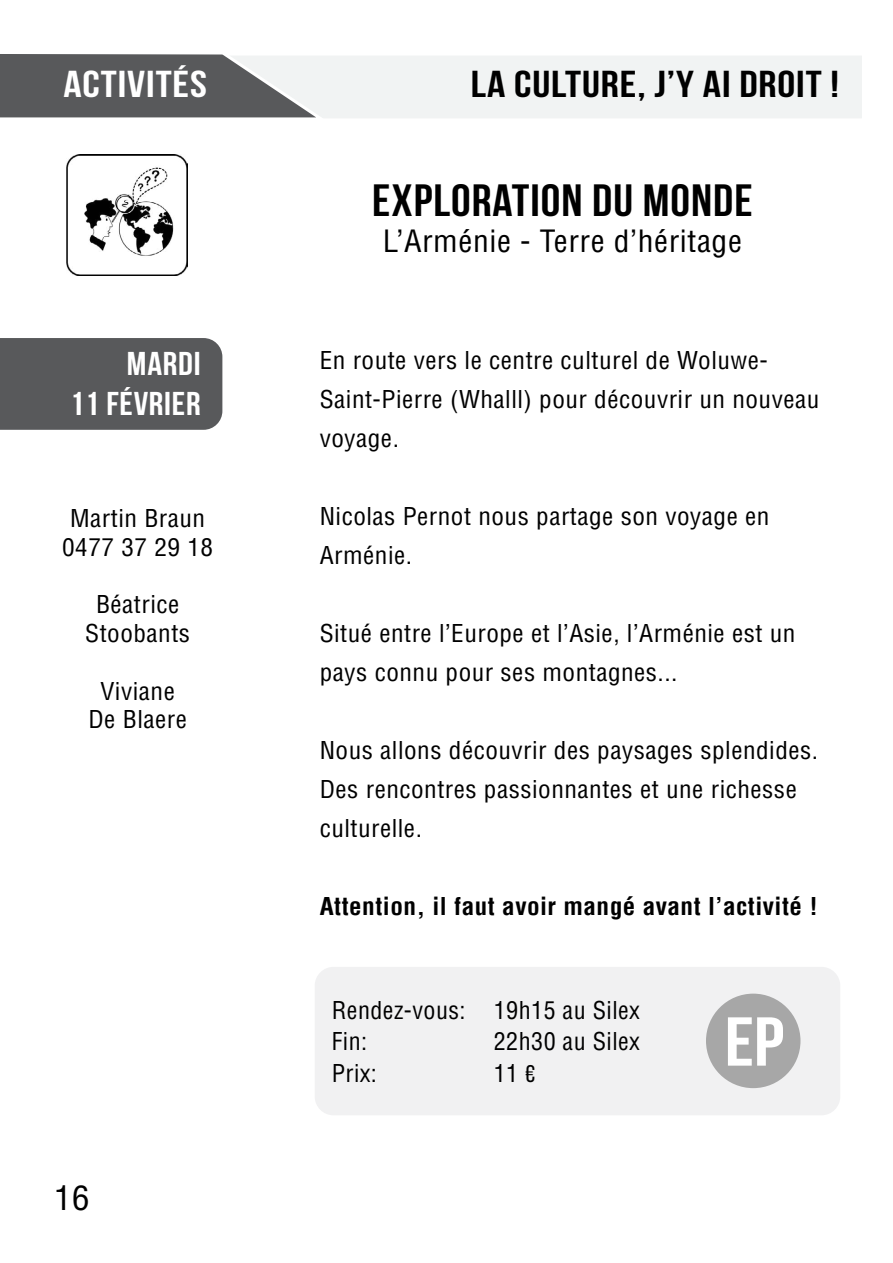
<style>
.page{position:relative;width:893px;height:1263px;background:#fff}
.page>*{position:absolute;margin:0;border:0;box-sizing:border-box;transform-origin:0 0}
.t1{font:69px "Bebas Neue";color:#fff;scale:1.15 1}
.t2{font:700 45px "Bebas Neue";letter-spacing:.02em;color:#000;scale:1.1 1}
.t3{font:37.5px "Bebas Neue";letter-spacing:.02em;color:#000;scale:1.2 1}
.t4{font:37.5px "Bebas Neue";letter-spacing:.02em;color:#fff;scale:1.2 1}
.t5{font:33px/39.6px "Bebas Neue";letter-spacing:.02em;color:#fff;text-align:right;scale:1.1 1}
.t6{font:condensed 33px "Helvetica";color:#000;scale:1.05 1}
.t7{font:condensed 30px "Helvetica";letter-spacing:.02em;color:#000;scale:1.05 1}
.t8{font:condensed 24px/39px "Helvetica";letter-spacing:.02em;color:#000;scale:1.05 1}
.t9{font:condensed 24px/31.5px "Helvetica";letter-spacing:.02em;color:#000}
.t10{font:700 condensed 24px "Helvetica";letter-spacing:.02em;color:#000;scale:1.05 1}
.s1{font-family:"Bebas Neue Pro";font-stretch:normal}
</style>
<div class="page">
<div style="left:0;top:338px;width:222px;height:92px;background:#58595b"></div>
<div style="left:211px;top:52px;width:654px;height:69px;background:#f1f3f3;border:3px solid #fff"></div>
<svg style="left:0;top:52px;width:331px;height:69px"></svg>
<img style="left:66px;top:154px;width:121px;height:121px">
<div style="left:315px;top:967px;width:525px;height:148px;background:#f1f1f2;border-radius:19px"></div>
<div style="left:706px;top:994px;width:94px;height:94px;background:#a7a7a7;border-radius:50%"></div>
<h3 class="t4" style="left:63px;top:63px;width:121px">ACTIVITÉS</h3>
<h3 class="t5" style="left:70px;top:343px;width:120px">MARDI<br>11 FÉVRIER</h3>
<p class="t8" style="left:62px;top:503px;width:145px;line-height:28.8px;text-align:center">Martin Braun<br>0477 37 29 18</p>
<p class="t8" style="left:85px;top:590px;width:101px;line-height:28.8px;text-align:center">Béatrice<br>Stoobants</p>
<p class="t8" style="left:88px;top:676px;width:95px;line-height:28.8px;text-align:center">Viviane<br>De Blaere</p>
<h3 class="t6" style="left:54px;top:1177px;width:35px">16</h3>
<h3 class="t3" style="left:471px;top:63px;width:308px">LA CULTURE, J’Y AI DROIT !</h3>
<h2 class="t2" style="left:372px;top:176px;width:347px">EXPLORATION DU MONDE</h2>
<p class="t7" style="left:383px;top:223px;width:343px">L’Arménie - Terre d’héritage</p>
<p class="t8" style="left:320px;top:341px;width:477px">En route vers le centre culturel de Woluwe-<br>Saint-Pierre (Whalll) pour découvrir un nouveau voyage.</p>
<p class="t8" style="left:320px;top:497px;width:430px">Nicolas Pernot nous partage son voyage en<br>Arménie.</p>
<p class="t8" style="left:320px;top:614px;width:455px">Situé entre l’Europe et l’Asie, l’Arménie est un pays connu pour ses montagnes...</p>
<p class="t8" style="left:320px;top:731px;width:476px">Nous allons découvrir des paysages splendides.<br>Des rencontres passionnantes et une richesse culturelle.</p>
<p class="t10" style="left:320px;top:890px;width:476px">Attention, il faut avoir mangé avant l’activité !</p>
<p class="t9" style="left:332px;top:994px;width:310px">Rendez-vous: 19h15 au Silex<br>Fin:</p>
<p class="t9" style="left:494px;top:1025px;width:148px">22h30 au Silex</p>
<p class="t9" style="left:332px;top:1057px;width:47px">Prix:</p>
<p class="t9" style="left:494px;top:1057px;width:43px">11 <span class="s1">€</span></p>
<h1 class="t1" style="left:725px;top:1004px;width:53px">EP</h1>
</div>
